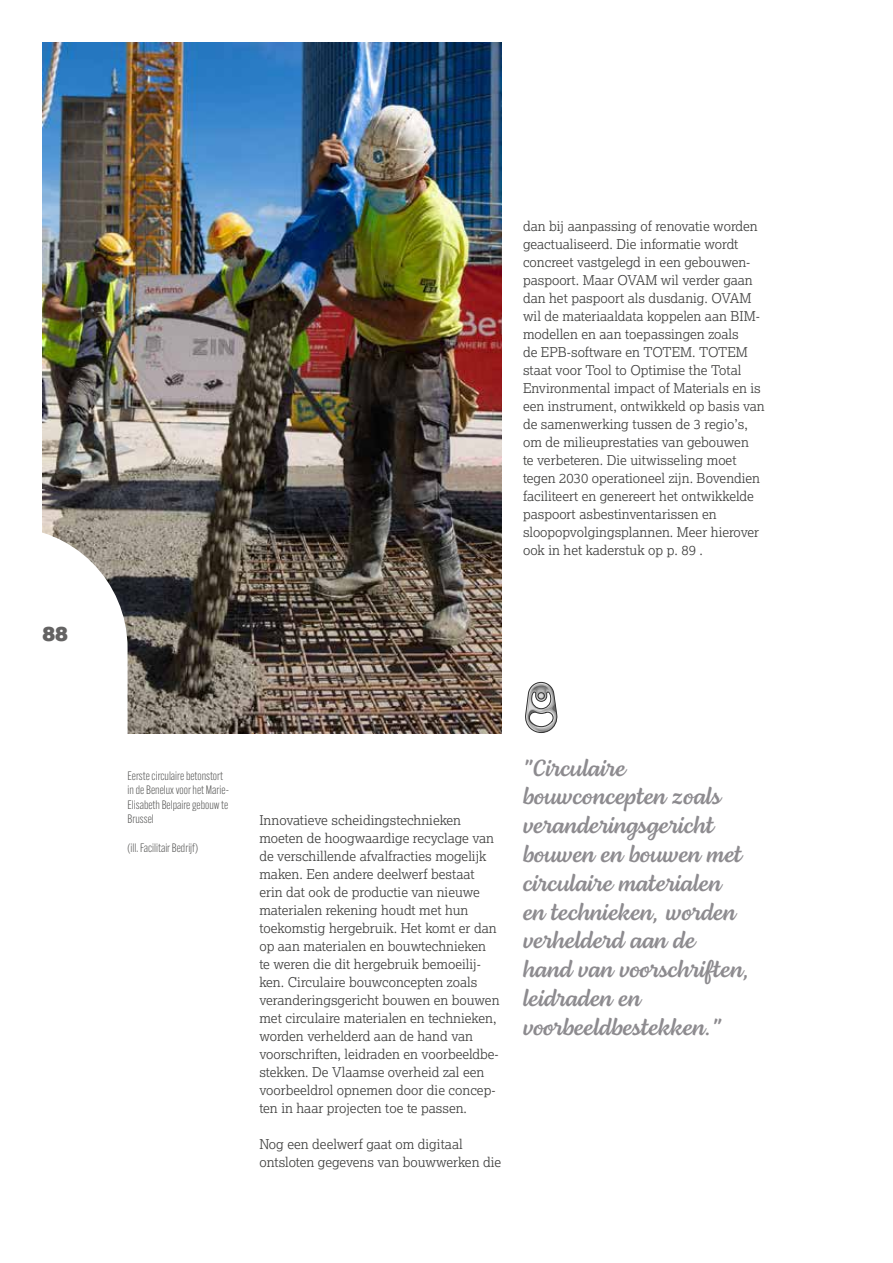
<style>
.page{position:relative;width:893px;height:1263px;background:#fff}
.page>*{position:absolute;margin:0;border:0;box-sizing:border-box;transform-origin:0 0}
.t1{font:24px/28.8px "Lemongrass Script";color:#8d8b8f}
.t2{font:900 21px "Lexia";color:#646363}
.t3{font:300 13.5px/18px "Lexia";color:#3c3c3b}
.t4{font:300 12px/14.4px "Alternate Gothic ATF";color:#575756}
</style>
<div class="page">
<hr style="left:892px;top:0;width:1px;height:735px;background:#f7f9ed">
<img style="left:43px;top:43px;width:459px;height:691px">
<svg style="left:42px;top:527px;width:86px;height:207px"></svg>
<svg style="left:525px;top:682px;width:33px;height:51px"></svg>
<h2 class="t2" style="left:43px;top:619px;width:27px">88</h2>
<p class="t3" style="left:523px;top:216px;width:243px">dan bij aanpassing of renovatie worden geactualiseerd. Die informatie wordt concreet vastgelegd in een gebouwen&shy;paspoort. Maar OVAM wil verder gaan dan het paspoort als dusdanig. OVAM wil de materiaaldata koppelen aan BIM&shy;modellen en aan toepassingen zoals<br>de EPB-software en TOTEM. TOTEM staat voor Tool to Optimise the Total Environmental impact of Materials en is een instrument, ontwikkeld op basis van de samenwerking tussen de 3 regio’s, om de milieuprestaties van gebouwen<br>te verbeteren. Die uitwisseling moet tegen 2030 operationeel zijn. Bovendien faciliteert en genereert het ontwikkelde paspoort asbestinventarissen en sloopopvolgingsplannen. Meer hierover ook in het kaderstuk op p. 89 .</p>
<p class="t4" style="left:128px;top:768px;width:103px">Eerste circulaire betonstort in de Benelux voor het Marie-<br>Elisabeth Belpaire gebouw te<br>Brussel</p>
<p class="t4" style="left:128px;top:840px;width:72px">(ill. Facilitair Bedrijf)</p>
<p class="t3" style="left:259px;top:810px;width:242px">Innovatieve scheidingstechnieken moeten de hoogwaardige recyclage van de verschillende afvalfracties mogelijk maken. Een andere deelwerf bestaat erin dat ook de productie van nieuwe materialen rekening houdt met hun toekomstig hergebruik. Het komt er dan op aan materialen en bouwtechnieken te weren die dit hergebruik bemoeilij&shy;ken. Circulaire bouwconcepten zoals veranderingsgericht bouwen en bouwen met circulaire materialen en technieken, worden verhelderd aan de hand van voorschriften, leidraden en voorbeeldbe&shy;stekken. De Vlaamse overheid zal een voorbeeldrol opnemen door die concep&shy;ten in haar projecten toe te passen.</p>
<p class="t3" style="left:259px;top:1134px;width:243px">Nog een deelwerf gaat om digitaal ontsloten gegevens van bouwwerken die</p>
<h1 class="t1" style="left:523px;top:753px;width:229px">"Circulaire bouwconcepten zoals veranderingsgericht bouwen en bouwen met circulaire materialen<br>en technieken, worden verhelderd aan de hand van voorschriften, leidraden en voorbeeldbestekken."</h1>
</div>
